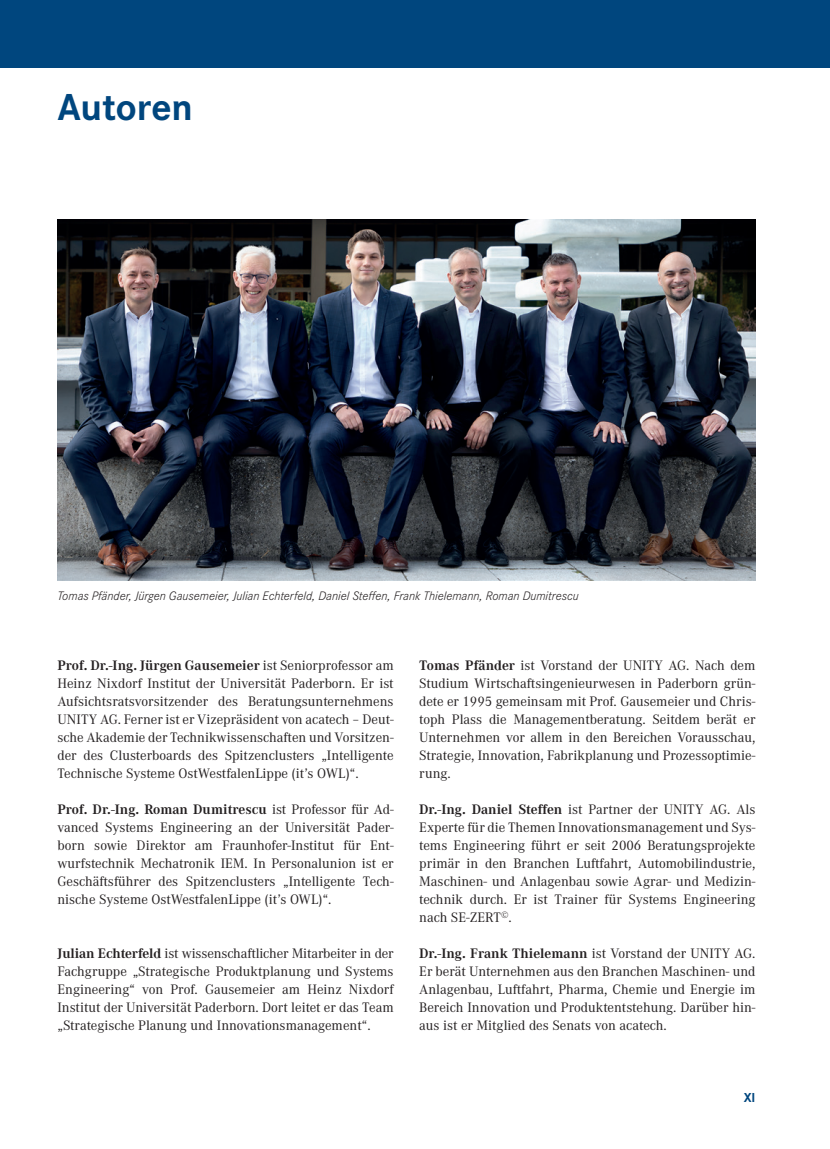
<style>
.page{position:relative;width:830px;height:1149px;background:#fff}
.page>*{position:absolute;margin:0;border:0;box-sizing:border-box;transform-origin:0 0}
.t1{font:700 39px "Corporate S Pro";color:#00467e}
.t2{font:14.25px/18px "Corporate A Pro";color:#231f20;text-align:justify}
.t3{font:700 13.5px "Corporate S Pro";color:#00467e}
.t4{font:italic 300 12.75px "Corporate S Pro";color:#231f20}
.s1{font-weight:700}
</style>
<div class="page">
<div style="left:0;top:0;width:829px;height:68px;background:#00467e"></div>
<img style="left:58px;top:220px;width:697px;height:360px">
<h1 class="t1" style="left:57px;top:76px;width:137px">Autoren</h1>
<p class="t4" style="left:57px;top:586px;width:522px">Tomas Pfänder, Jürgen Gausemeier, Julian Echterfeld, Daniel Steffen, Frank Thielemann, Roman Dumitrescu</p>
<p class="t2" style="left:57px;top:655px;width:337px"><span class="s1">Prof. Dr.-Ing. Jürgen Gausemeier</span> ist Seniorprofessor am Heinz Nixdorf Institut der Universität Paderborn. Er ist Aufsichtsratsvorsitzender des Beratungsunternehmens UNITY AG. Ferner ist er Vizepräsident von acatech – Deut&shy;sche Akademie der Technikwissenschaften und Vorsitzen&shy;der des Clusterboards des Spitzenclusters „Intelligente Technische Systeme OstWestfalenLippe (it’s OWL)“.</p>
<p class="t2" style="left:57px;top:799px;width:337px"><span class="s1">Prof. Dr.-Ing. Roman Dumitrescu</span> ist Professor für Ad&shy;vanced Systems Engineering an der Universität Pader&shy;born sowie Direktor am Fraunhofer-Institut für Ent&shy;wurfstechnik Mechatronik IEM. In Personalunion ist er Geschäftsführer des Spitzenclusters „Intelligente Tech&shy;nische Systeme OstWestfalenLippe (it’s OWL)“.</p>
<p class="t2" style="left:57px;top:943px;width:338px"><span class="s1">Julian Echterfeld</span> ist wissenschaftlicher Mitarbeiter in der Fachgruppe „Strategische Produktplanung und Systems Engineering“ von Prof. Gausemeier am Heinz Nixdorf Institut der Universität Paderborn. Dort leitet er das Team „Strategische Planung und Innovationsmanagement“.</p>
<p class="t2" style="left:419px;top:655px;width:337px"><span class="s1">Tomas Pfänder</span> ist Vorstand der UNITY AG. Nach dem Studium Wirtschaftsingenieurwesen in Paderborn grün&shy;dete er 1995 gemeinsam mit Prof. Gausemeier und Chris&shy;toph Plass die Managementberatung. Seitdem berät er Unternehmen vor allem in den Bereichen Vorausschau, Strategie, Innovation, Fabrikplanung und Prozessoptimie&shy;rung.</p>
<p class="t2" style="left:419px;top:799px;width:337px"><span class="s1">Dr.-Ing. Daniel Steffen</span> ist Partner der UNITY AG. Als Experte für die Themen Innovationsmanagement und Sys&shy;tems Engineering führt er seit 2006 Beratungsprojekte primär in den Branchen Luftfahrt, Automobilindustrie, Maschinen- und Anlagenbau sowie Agrar- und Medizin&shy;technik durch. Er ist Trainer für Systems Engineering nach SE-ZERT<sup>©</sup>.</p>
<p class="t2" style="left:419px;top:943px;width:337px"><span class="s1">Dr.-Ing. Frank Thielemann</span> ist Vorstand der UNITY AG.<br>Er berät Unternehmen aus den Branchen Maschinen- und Anlagenbau, Luftfahrt, Pharma, Chemie und Energie im Bereich Innovation und Produktentstehung. Darüber hin&shy;aus ist er Mitglied des Senats von acatech.</p>
<p class="t3" style="left:743px;top:1086px;width:13px">XI</p>
</div>
